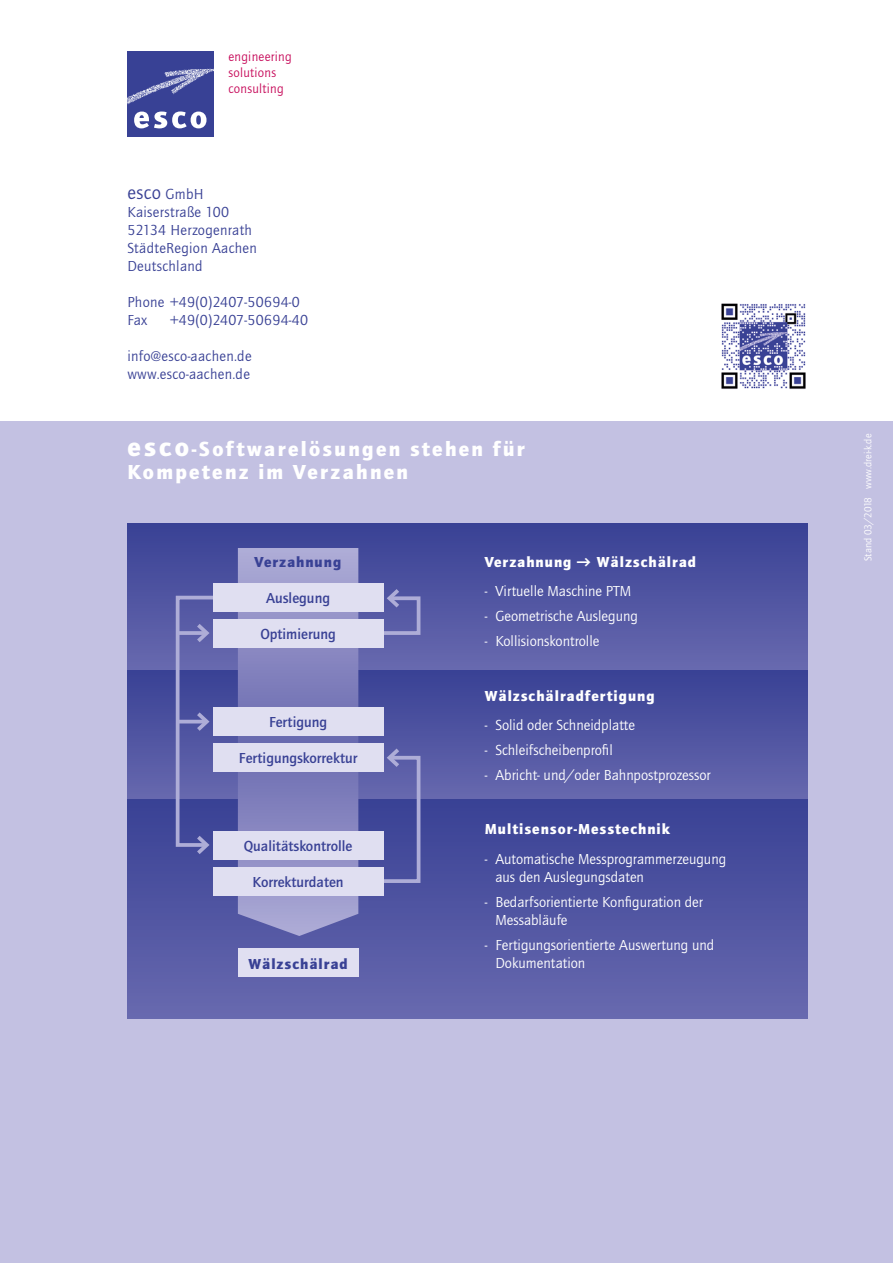
<style>
.page{position:relative;width:893px;height:1263px;background:#fff}
.page>*{position:absolute;margin:0;border:0;box-sizing:border-box;transform-origin:0 0}
.t1{font:900 21px/22.5px "Quay Itc T";letter-spacing:.11em;color:#fff}
.t2{font:19.5px "Quay Itc T";color:#394195}
.t3{font:15px/18px "Quay Itc T";color:#fff}
.t4{font:15px/18px "Quay Itc T";letter-spacing:.02em;color:#394195}
.t5{font:700 15px "Quay Itc T";color:#394195}
.t6{font:900 15px "Quay Itc T";letter-spacing:.065em;color:#fff}
.t7{font:900 15px "Quay Itc T";letter-spacing:.065em;color:#394195}
.t8{font:13.35px/16px "Quay Itc T";letter-spacing:.02em;color:#c70c5b}
.t9{font:10.5px "Quay Itc T";color:#fff}
.s1{font-size:15px}
.s2{font-size:27px}
.s3{font-family:"Dax Offc";font-weight:700}
</style>
<div class="page">
<div style="left:0;top:421px;width:893px;height:842px;background:#c3c1e2"></div>
<img style="left:721px;top:303px;width:85px;height:86px">
<div style="left:127px;top:51px;width:87px;height:85px;background:#384195"></div>
<svg style="left:134px;top:111px;width:73px;height:17px"></svg>
<img style="left:127px;top:68px;width:87px;height:36px">
<div style="left:128px;top:524px;width:680px;height:146px;background:linear-gradient(to bottom,#394195,#6769ae)"></div>
<div style="left:128px;top:670px;width:680px;height:131px;background:linear-gradient(to bottom,#384194,#6869af)"></div>
<div style="left:128px;top:799px;width:680px;height:220px;background:linear-gradient(to bottom,#394194,#6869af)"></div>
<svg style="left:238px;top:548px;width:120px;height:388px;background:#8a8ac2"></svg>
<div style="left:238px;top:949px;width:120px;height:28px;background:#e0dff1"></div>
<svg style="left:174px;top:594px;width:43px;height:264px;background:#5d61a8"></svg>
<svg style="left:379px;top:745px;width:43px;height:140px;background:#5b5fa7"></svg>
<svg style="left:379px;top:585px;width:43px;height:52px;background:#6a6db0"></svg>
<div style="left:213px;top:583px;width:170px;height:29px;background:#e0dff1"></div>
<div style="left:213px;top:619px;width:170px;height:28px;background:#e0dff1"></div>
<div style="left:213px;top:707px;width:170px;height:29px;background:#e0dff1"></div>
<div style="left:213px;top:743px;width:170px;height:28px;background:#e0dff1"></div>
<div style="left:213px;top:831px;width:170px;height:29px;background:#e0dff1"></div>
<div style="left:213px;top:867px;width:170px;height:28px;background:#e0dff1"></div>
<p class="t8" style="left:228px;top:48px;width:65px">engineering solutions consulting</p>
<h2 class="t2" style="left:127px;top:181px;width:78px">esco <span class="s1">GmbH</span></h2>
<p class="t4" style="left:127px;top:203px;width:131px">Kaiserstraße 100<br>52134 Herzogenrath<br>StädteRegion Aachen<br>Deutschland</p>
<p class="t4" style="left:127px;top:293px;width:174px">Phone +49(0)2407-50694-0<br>Fax</p>
<p class="t4" style="left:170px;top:311px;width:140px">+49(0)2407-50694-40</p>
<p class="t4" style="left:127px;top:347px;width:126px">info@esco-aachen.de www.esco-aachen.de</p>
<h1 class="t1" style="left:128px;top:438px;width:399px"><span class="s2">esco</span>-Softwarelösungen stehen für<br>Kompetenz im Verzahnen</h1>
<p class="t7" style="left:255px;top:553px;width:88px">Verzahnung</p>
<p class="t5" style="left:266px;top:590px;width:65px">Auslegung</p>
<p class="t5" style="left:260px;top:625px;width:77px">Optimierung</p>
<p class="t5" style="left:269px;top:714px;width:60px">Fertigung</p>
<p class="t5" style="left:239px;top:749px;width:120px">Fertigungskorrektur</p>
<p class="t5" style="left:244px;top:838px;width:110px">Qualitätskontrolle</p>
<p class="t5" style="left:253px;top:873px;width:93px">Korrekturdaten</p>
<p class="t7" style="left:248px;top:955px;width:101px">Wälzschälrad</p>
<p class="t6" style="left:485px;top:553px;width:213px">Verzahnung <span class="s3">→</span> Wälzschälrad</p>
<p class="t3" style="left:485px;top:582px;width:148px">- Virtuelle Maschine PTM</p>
<p class="t3" style="left:485px;top:607px;width:155px">- Geometrische Auslegung</p>
<p class="t3" style="left:485px;top:632px;width:116px">- Kollisionskontrolle</p>
<p class="t6" style="left:485px;top:687px;width:171px">Wälzschälradfertigung</p>
<p class="t3" style="left:485px;top:716px;width:152px">- Solid oder Schneidplatte</p>
<p class="t3" style="left:485px;top:741px;width:130px">- Schleifscheibenprofil</p>
<p class="t3" style="left:485px;top:766px;width:227px">- Abricht- und/oder Bahnpostprozessor</p>
<p class="t6" style="left:485px;top:820px;width:187px">Multisensor-Messtechnik</p>
<p class="t3" style="left:495px;top:849px;width:232px;text-indent:-11px">- Automatische Messprogrammerzeugung aus den Auslegungsdaten</p>
<p class="t3" style="left:495px;top:892px;width:209px;text-indent:-11px">- Bedarfsorientierte Konfiguration der<br>Messabläufe</p>
<p class="t3" style="left:495px;top:936px;width:220px;text-indent:-11px">- Fertigungsorientierte Auswertung und<br>Dokumentation</p>
<p class="t9" style="left:862px;top:561px;width:129px;rotate:-90deg">Stand 03/2018 www.drei-k.de</p>
</div>
